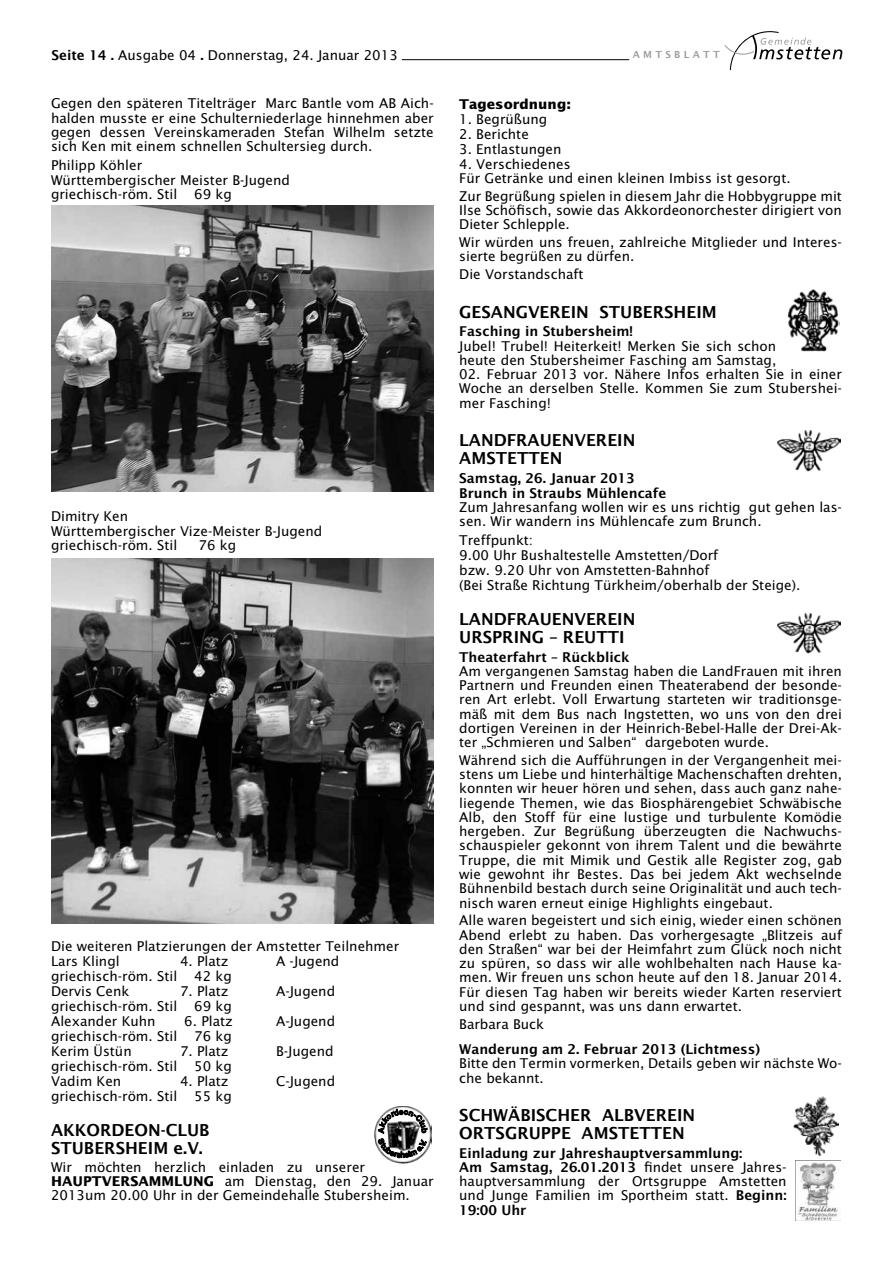
<style>
.page{position:relative;width:893px;height:1263px;background:#fff}
.page>*{position:absolute;margin:0;border:0;box-sizing:border-box;transform-origin:0 0}
.t1{font:16.5px/18px "Lucida Sans Demibold Roman";color:#000}
.t2{font:13.5px/14.2px "Lucida Sans";color:#000}
.t3{font:13.5px/15px "Lucida Sans Demibold Roman";color:#000}
.t4{font:700 13.5px "Lucida Sans";color:#000}
.t5{font:9.75px "Lucida Sans Demibold Roman";letter-spacing:.34em;color:#9c9e9f}
.s1{font-family:"Lucida Sans Demibold Roman"}
.s2{font-family:"Lucida Sans"}
.s3{font-weight:700}
</style>
<div class="page">
<svg style="left:724px;top:31px;width:118px;height:39px"></svg>
<hr style="left:402px;top:59px;width:227px;height:1px;background:#000">
<img style="left:51px;top:206px;width:383px;height:286px">
<img style="left:51px;top:559px;width:383px;height:364px">
<img style="left:374px;top:1106px;width:57px;height:57px">
<svg style="left:378px;top:1108px;width:50px;height:50px"></svg>
<img style="left:787px;top:289px;width:53px;height:63px">
<img style="left:777px;top:430px;width:63px;height:41px">
<img style="left:777px;top:613px;width:63px;height:41px">
<img style="left:794px;top:1097px;width:45px;height:58px">
<img style="left:795px;top:1161px;width:43px;height:59px">
<p class="t2" style="left:51px;top:48px;width:348px"><span class="s1">Seite 14 .</span> Ausgabe 04 <span class="s1">.</span> Donnerstag, 24. Januar 2013</p>
<p class="t5" style="left:633px;top:48px;width:89px">AMTSBLATT</p>
<p class="t2" style="left:51px;top:96px;width:384px;text-align:justify">Gegen den späteren Titelträger Marc Bantle vom AB Aich&shy;halden musste er eine Schulterniederlage hinnehmen aber gegen dessen Vereinskameraden Stefan Wilhelm setzte sich Ken mit einem schnellen Schultersieg durch.</p>
<p class="t2" style="left:51px;top:158px;width:240px;line-height:14.7px">Philipp Köhler<br>Württembergischer Meister B-Jugend griechisch-röm. Stil</p>
<p class="t4" style="left:459px;top:96px;width:113px">Tagesordnung:</p>
<p class="t2" style="left:459px;top:112px;width:89px">1. Begrüßung</p>
<p class="t2" style="left:459px;top:127px;width:71px">2. Berichte</p>
<p class="t2" style="left:459px;top:142px;width:104px">3. Entlastungen</p>
<p class="t2" style="left:459px;top:157px;width:333px">4. Verschiedenes<br>Für Getränke und einen kleinen Imbiss ist gesorgt.</p>
<p class="t2" style="left:459px;top:189px;width:384px;text-align:justify">Zur Begrüßung spielen in diesem Jahr die Hobbygruppe mit Ilse Schöfisch, sowie das Akkordeonorchester dirigiert von Dieter Schlepple.</p>
<p class="t2" style="left:459px;top:235px;width:384px">Wir würden uns freuen, zahlreiche Mitglieder und Interes&shy;sierte begrüßen zu dürfen.</p>
<p class="t2" style="left:459px;top:267px;width:126px">Die Vorstandschaft</p>
<p class="t1" style="left:459px;top:303px;width:259px">GESANGVEREIN STUBERSHEIM</p>
<p class="t3" style="left:459px;top:324px;width:175px">Fasching in Stubersheim!</p>
<p class="t2" style="left:459px;top:339px;width:318px">Jubel! Trubel! Heiterkeit! Merken Sie sich schon heute den Stubersheimer Fasching am Samstag,</p>
<p class="t2" style="left:459px;top:367px;width:384px;text-align:justify">02. Februar 2013 vor. Nähere Infos erhalten Sie in einer Woche an derselben Stelle. Kommen Sie zum Stubershei&shy;mer Fasching!</p>
<p class="t1" style="left:459px;top:431px;width:178px">LANDFRAUENVEREIN<br>AMSTETTEN</p>
<p class="t3" style="left:459px;top:470px;width:209px">Samstag, 26. Januar 2013<br>Brunch in Straubs Mühlencafe</p>
<p class="t2" style="left:459px;top:500px;width:384px">Zum Jahresanfang wollen wir es uns richtig gut gehen las&shy;sen. Wir wandern ins Mühlencafe zum Brunch.</p>
<p class="t2" style="left:459px;top:533px;width:343px;line-height:15px">Treffpunkt:<br>9.00 Uhr Bushaltestelle Amstetten/Dorf<br>bzw. 9.20 Uhr von Amstetten-Bahnhof<br>(Bei Straße Richtung Türkheim/oberhalb der Steige).</p>
<p class="t1" style="left:459px;top:610px;width:178px">LANDFRAUENVEREIN<br>URSPRING – REUTTI</p>
<p class="t3" style="left:459px;top:649px;width:172px">Theaterfahrt – Rückblick</p>
<p class="t2" style="left:459px;top:664px;width:384px;text-align:justify">Am vergangenen Samstag haben die LandFrauen mit ihren Partnern und Freunden einen Theaterabend der besonde&shy;ren Art erlebt. Voll Erwartung starteten wir traditionsge&shy;mäß mit dem Bus nach Ingstetten, wo uns von den drei dortigen Vereinen in der Heinrich-Bebel-Halle der Drei-Ak&shy;ter „Schmieren und Salben“ dargeboten wurde.</p>
<p class="t2" style="left:459px;top:753px;width:384px;text-align:justify">Während sich die Aufführungen in der Vergangenheit mei&shy;stens um Liebe und hinterhältige Machenschaften drehten, konnten wir heuer hören und sehen, dass auch ganz nahe&shy;liegende Themen, wie das Biosphärengebiet Schwäbische Alb, den Stoff für eine lustige und turbulente Komödie hergeben. Zur Begrüßung überzeugten die Nachwuchs&shy;schauspieler gekonnt von ihrem Talent und die bewährte Truppe, die mit Mimik und Gestik alle Register zog, gab wie gewohnt ihr Bestes. Das bei jedem Akt wechselnde Bühnenbild bestach durch seine Originalität und auch tech&shy;nisch waren erneut einige Highlights eingebaut.</p>
<p class="t2" style="left:459px;top:913px;width:384px;text-align:justify">Alle waren begeistert und sich einig, wieder einen schönen Abend erlebt zu haben. Das vorhergesagte „Blitzeis auf den Straßen“ war bei der Heimfahrt zum Glück noch nicht zu spüren, so dass wir alle wohlbehalten nach Hause ka&shy;men. Wir freuen uns schon heute auf den 18. Januar 2014.<br>Für diesen Tag haben wir bereits wieder Karten reserviert und sind gespannt, was uns dann erwartet.</p>
<p class="t2" style="left:459px;top:1017px;width:86px">Barbara Buck</p>
<p class="t3" style="left:459px;top:1042px;width:303px">Wanderung am 2. Februar 2013 (Lichtmess)</p>
<p class="t2" style="left:459px;top:1056px;width:384px">Bitte den Termin vormerken, Details geben wir nächste Wo&shy;che bekannt.</p>
<p class="t1" style="left:459px;top:1106px;width:237px">SCHWÄBISCHER ALBVEREIN<br>ORTSGRUPPE AMSTETTEN</p>
<p class="t3" style="left:459px;top:1146px;width:329px;line-height:14.2px">Einladung zur Jahreshauptversammlung:<br>Am Samstag, 26.01.2013 <span class="s2">findet unsere Jahres-</span></p>
<p class="t2" style="left:459px;top:1174px;width:329px">hauptversammlung der Ortsgruppe Amstetten und Junge Familien im Sportheim statt. <span class="s1">Beginn:</span></p>
<p class="t3" style="left:459px;top:1202px;width:69px">19:00 Uhr</p>
<p class="t2" style="left:194px;top:187px;width:39px">69 kg</p>
<p class="t2" style="left:51px;top:509px;width:273px;line-height:14.7px">Dimitry Ken<br>Württembergischer Vize-Meister B-Jugend griechisch-röm. Stil</p>
<p class="t2" style="left:199px;top:538px;width:39px">76 kg</p>
<p class="t2" style="left:51px;top:938px;width:350px;line-height:15px">Die weiteren Platzierungen der Amstetter Teilnehmer<br>Lars Klingl</p>
<p class="t2" style="left:180px;top:954px;width:50px">4. Platz</p>
<p class="t2" style="left:276px;top:954px;width:65px">A -Jugend</p>
<p class="t2" style="left:51px;top:969px;width:128px">griechisch-röm. Stil</p>
<p class="t2" style="left:194px;top:969px;width:39px">42 kg</p>
<p class="t2" style="left:51px;top:984px;width:80px">Dervis Cenk</p>
<p class="t2" style="left:180px;top:984px;width:50px">7. Platz</p>
<p class="t2" style="left:276px;top:984px;width:61px">A-Jugend</p>
<p class="t2" style="left:51px;top:999px;width:128px">griechisch-röm. Stil</p>
<p class="t2" style="left:194px;top:999px;width:39px">69 kg</p>
<p class="t2" style="left:51px;top:1014px;width:106px">Alexander Kuhn</p>
<p class="t2" style="left:184px;top:1014px;width:50px">6. Platz</p>
<p class="t2" style="left:276px;top:1014px;width:61px">A-Jugend</p>
<p class="t2" style="left:51px;top:1029px;width:128px">griechisch-röm. Stil</p>
<p class="t2" style="left:194px;top:1029px;width:39px">76 kg</p>
<p class="t2" style="left:51px;top:1044px;width:82px">Kerim Üstün</p>
<p class="t2" style="left:180px;top:1044px;width:50px">7. Platz</p>
<p class="t2" style="left:276px;top:1044px;width:59px">B-Jugend</p>
<p class="t2" style="left:51px;top:1059px;width:128px">griechisch-röm. Stil</p>
<p class="t2" style="left:194px;top:1059px;width:39px">50 kg</p>
<p class="t2" style="left:51px;top:1074px;width:72px">Vadim Ken</p>
<p class="t2" style="left:180px;top:1074px;width:50px">4. Platz</p>
<p class="t2" style="left:276px;top:1074px;width:61px">C-Jugend</p>
<p class="t2" style="left:51px;top:1089px;width:128px">griechisch-röm. Stil</p>
<p class="t2" style="left:194px;top:1089px;width:39px">55 kg</p>
<p class="t1" style="left:51px;top:1121px;width:160px">AKKORDEON-CLUB<br>STUBERSHEIM e.V.</p>
<p class="t2" style="left:51px;top:1159px;width:384px">Wir möchten herzlich einladen zu unserer<br><span class="s3">HAUPTVERSAMMLUNG</span> am Dienstag, den 29. Januar<br>2013um 20.00 Uhr in der Gemeindehalle Stubersheim.</p>
</div>
